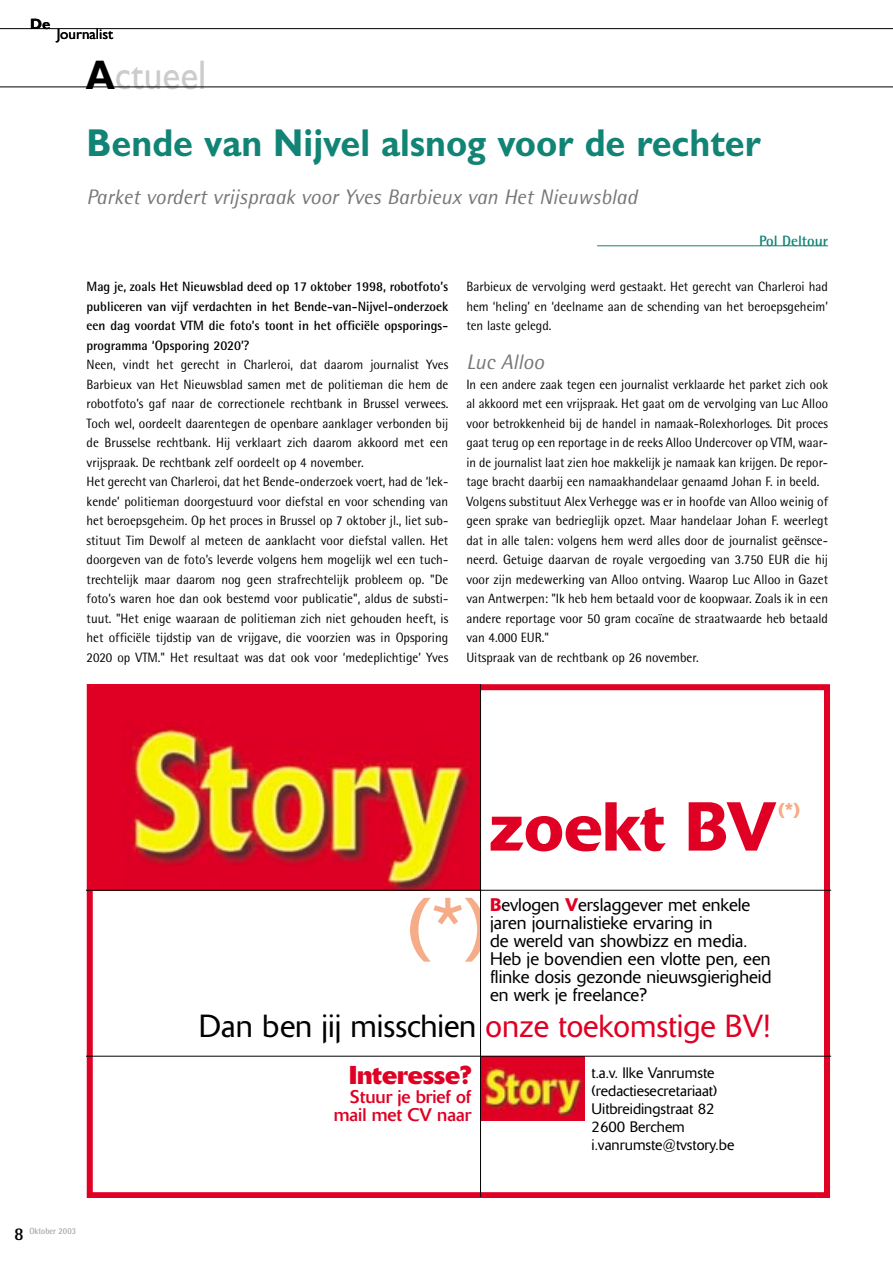
<style>
.page{position:relative;width:893px;height:1262px;background:#fff}
.page>*{position:absolute;margin:0;border:0;box-sizing:border-box;transform-origin:0 0}
.t1{font:300 90.3px "Delta";color:#f5ac87}
.t2{font:500 68.4px "Delta";color:#df0024}
.t3{font:41.55px "Gill Sans";color:#ccc;scale:.9 1}
.t4{font:700 39px "Gill Sans";color:#118475;scale:.92 1}
.t5{font:300 31.65px "Delta";color:#000}
.t6{font:700 25.65px "Delta";color:#df0024}
.t7{font:500 21.3px "Delta";color:#f5ac87}
.t8{font:italic 21px "Rotis Semi Sans";color:#777}
.t9{font:300 18px/18px "Delta";color:#000}
.t10{font:18px/18px "Delta";color:#df0024;text-align:right}
.t11{font:300 15px/18px "Delta";color:#000}
.t12{font:15px "Gill Sans";color:#000}
.t13{font:700 15px "Rotis Semi Sans";color:#118475}
.t14{font:700 15px "Gill Sans";color:#000}
.t15{font:13.5px/19.5px "Rotis Semi Sans";color:#000;scale:.96 1}
.t16{font:13.5px/19.5px "Rotis Semi Sans";color:#000;scale:.94 1}
.t17{font:700 13.5px/19.5px "Rotis Semi Sans";color:#000;text-align:justify;scale:.96 1}
.t18{font:700 9px "Rotis Semi Sans";color:#a5a5a5;scale:.9 1}
.s1{font-weight:700;color:#000}
.s2{font-weight:500;color:#df0024}
.s3{color:#df0024}
.s4{font-size:18px;color:#000}
</style>
<div class="page">
<div style="left:87px;top:684px;width:743px;height:514px;border:6px solid #df0024"></div>
<div style="left:87px;top:684px;width:393px;height:206px;background:#df0024"></div>
<img style="left:122px;top:721px;width:351px;height:169px">
<div style="left:480px;top:1056px;width:104px;height:64px;background:#df0024"></div>
<img style="left:483px;top:1067px;width:99px;height:48px">
<hr style="left:480px;top:684px;width:1px;height:512px;background:#000">
<hr style="left:87px;top:1056px;width:744px;height:1px;background:#000">
<hr style="left:87px;top:890px;width:744px;height:1px;background:#000">
<hr style="left:0;top:28px;width:892px;height:1px;background:#000">
<hr style="left:0;top:87px;width:892px;height:1px;background:#000">
<hr style="left:597px;top:245px;width:231px;height:1px;background:#118475">
<p class="t14" style="left:30px;top:19px;width:22px">De</p>
<p class="t12" style="left:57px;top:29px;width:58px">Journalist</p>
<h3 class="t3" style="left:86px;top:60px;width:136px"><span class="s1">A</span>ctueel</h3>
<h3 class="t4" style="left:87px;top:129px;width:734px">Bende van Nijvel alsnog voor de rechter</h3>
<h3 class="t8" style="left:87px;top:189px;width:552px">Parket vordert vrijspraak voor Yves Barbieux van Het Nieuwsblad</h3>
<p class="t13" style="left:759px;top:236px;width:70px">Pol Deltour</p>
<p class="t17" style="left:87px;top:278px;width:378px">Mag je, zoals Het Nieuwsblad deed op 17 oktober 1998, robotfoto’s publiceren van vijf verdachten in het Bende-van-Nijvel-onderzoek een dag voordat VTM die foto’s toont in het officiële opsporings&shy;programma ‘Opsporing 2020’?</p>
<p class="t15" style="left:87px;top:356px;width:378px">Neen, vindt het gerecht in Charleroi, dat daarom journalist Yves Barbieux van Het Nieuwsblad samen met de politieman die hem de robotfoto’s gaf naar de correctionele rechtbank in Brussel verwees.<br>Toch wel, oordeelt daarentegen de openbare aanklager verbonden bij de Brusselse rechtbank. Hij verklaart zich daarom akkoord met een vrijspraak. De rechtbank zelf oordeelt op 4 november.<br>Het gerecht van Charleroi, dat het Bende-onderzoek voert, had de ‘lek&shy;kende’ politieman doorgestuurd voor diefstal en voor schending van het beroepsgeheim. Op het proces in Brussel op 7 oktober jl., liet sub&shy;stituut Tim Dewolf al meteen de aanklacht voor diefstal vallen. Het doorgeven van de foto’s leverde volgens hem mogelijk wel een tuch&shy;trechtelijk maar daarom nog geen strafrechtelijk probleem op. "De foto’s waren hoe dan ook bestemd voor publicatie", aldus de substi&shy;tuut. "Het enige waaraan de politieman zich niet gehouden heeft, is het officiële tijdstip van de vrijgave, die voorzien was in Opsporing 2020 op VTM." Het resultaat was dat ook voor ‘medeplichtige’ Yves</p>
<p class="t15" style="left:466px;top:278px;width:378px;text-align:justify">Barbieux de vervolging werd gestaakt. Het gerecht van Charleroi had hem ‘heling’ en ‘deelname aan de schending van het beroepsgeheim’ ten laste gelegd.</p>
<h3 class="t8" style="left:466px;top:354px;width:79px">Luc Alloo</h3>
<p class="t16" style="left:466px;top:375px;width:386px">In een andere zaak tegen een journalist verklaarde het parket zich ook al akkoord met een vrijspraak. Het gaat om de vervolging van Luc Alloo voor betrokkenheid bij de handel in namaak-Rolexhorloges. Dit proces gaat terug op een reportage in de reeks Alloo Undercover op VTM, waar&shy;in de journalist laat zien hoe makkelijk je namaak kan krijgen. De repor&shy;tage bracht daarbij een namaakhandelaar genaamd Johan F. in beeld.<br>Volgens substituut Alex Verhegge was er in hoofde van Alloo weinig of geen sprake van bedrieglijk opzet. Maar handelaar Johan F. weerlegt dat in alle talen: volgens hem werd alles door de journalist geënsce&shy;neerd. Getuige daarvan de royale vergoeding van 3.750 EUR die hij voor zijn medewerking van Alloo ontving. Waarop Luc Alloo in Gazet van Antwerpen: "Ik heb hem betaald voor de koopwaar. Zoals ik in een andere reportage voor 50 gram cocaïne de straatwaarde heb betaald van 4.000 EUR."<br>Uitspraak van de rechtbank op 26 november.</p>
<h2 class="t2" style="left:488px;top:802px;width:289px">zoekt BV</h2>
<h3 class="t7" style="left:778px;top:803px;width:23px">(*)</h3>
<h1 class="t1" style="left:406px;top:897px;width:84px">(*)</h1>
<h3 class="t9" style="left:490px;top:897px;width:283px"><span class="s2">B</span>evlogen <span class="s2">V</span>erslaggever met enkele jaren journalistieke ervaring in<br>de wereld van showbizz en media.<br>Heb je bovendien een vlotte pen, een flinke dosis gezonde nieuwsgierigheid en werk je freelance?</h3>
<h3 class="t5" style="left:199px;top:1014px;width:573px">Dan ben jij misschien <span class="s3">onze toekomstige BV!</span></h3>
<p class="t18" style="left:14px;top:1227px;width:70px"><span class="s4">8</span> Oktober 2003</p>
<h3 class="t6" style="left:349px;top:1066px;width:124px">Interesse?</h3>
<h3 class="t10" style="left:334px;top:1089px;width:139px">Stuur je brief of mail met CV naar</h3>
<p class="t11" style="left:591px;top:1064px;width:144px">t.a.v. Ilke Vanrumste (redactiesecretariaat)<br>Uitbreidingstraat 82<br>2600 Berchem i.vanrumste@tvstory.be</p>
</div>
